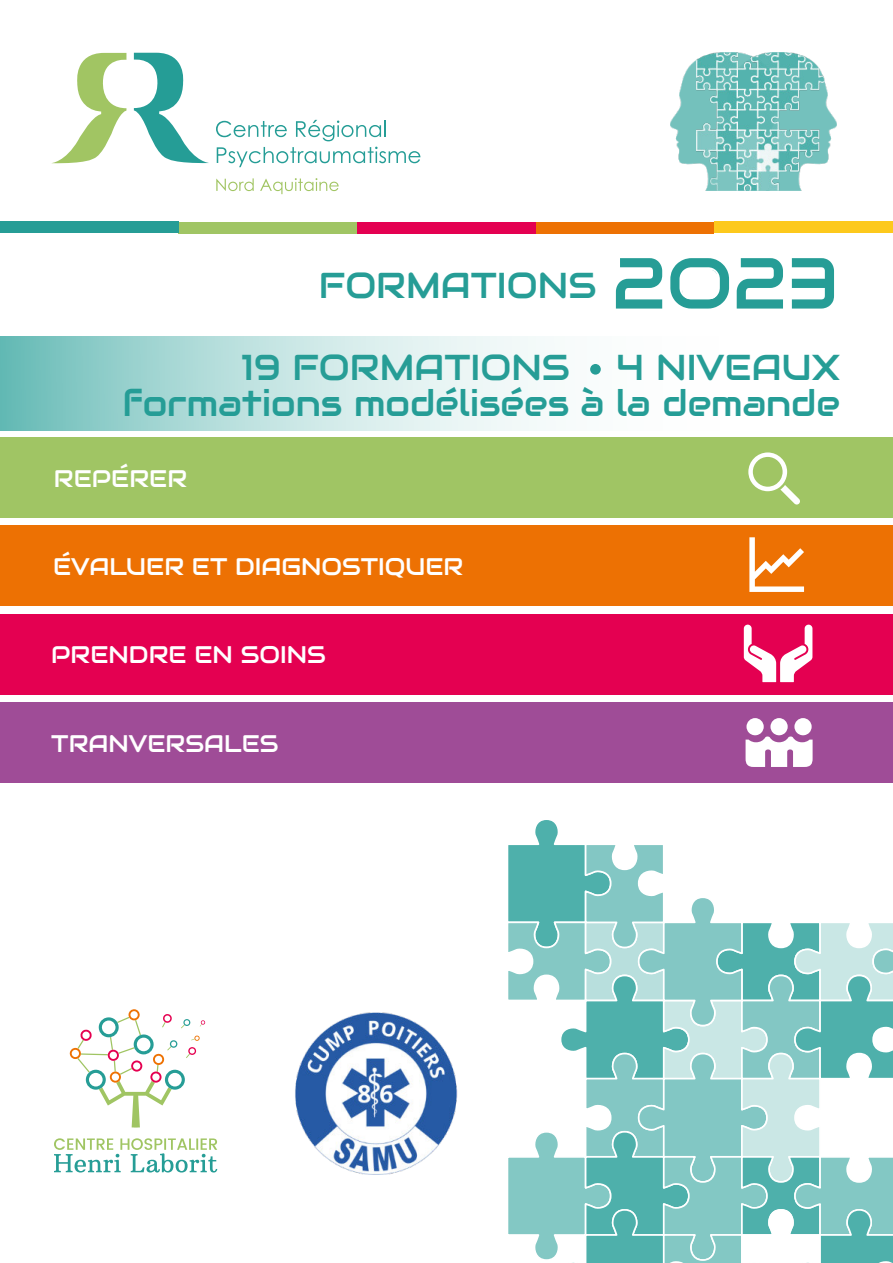
<style>
.page{position:relative;width:893px;height:1263px;background:#fff}
.page>*{position:absolute;margin:0;border:0;box-sizing:border-box;transform-origin:0 0}
.t1{font:72px "Audiowide";color:#269d96}
.t2{font:36px "Audiowide";color:#269d96}
.t3{font:36px "Audiowide";color:#259d96}
.t4{font:24px "Audiowide";color:#fff}
</style>
<div class="page">
<div style="left:536px;top:222px;width:178px;height:11px;background:#ed7103"></div>
<div style="left:714px;top:222px;width:179px;height:11px;background:#fdc91c"></div>
<div style="left:357px;top:222px;width:179px;height:11px;background:#e40051"></div>
<div style="left:178px;top:222px;width:179px;height:11px;background:#a0c564"></div>
<div style="left:0;top:222px;width:178px;height:11px;background:#269d96"></div>
<img style="left:0;top:336px;width:601px;height:94px">
<img style="left:670px;top:60px;width:167px;height:105px">
<img style="left:696px;top:52px;width:129px;height:139px">
<svg style="left:54px;top:1009px;width:163px;height:163px"></svg>
<div style="left:0;top:437px;width:893px;height:81px;background:#a0c564"></div>
<svg style="left:748px;top:452px;width:52px;height:52px"></svg>
<div style="left:0;top:614px;width:893px;height:80px;background:#e40051"></div>
<svg style="left:744px;top:625px;width:68px;height:57px"></svg>
<div style="left:0;top:702px;width:893px;height:81px;background:#9f4c97"></div>
<svg style="left:746px;top:718px;width:67px;height:49px"></svg>
<div style="left:0;top:526px;width:893px;height:80px;background:#ed7103"></div>
<svg style="left:749px;top:537px;width:55px;height:55px"></svg>
<svg style="left:508px;top:820px;width:385px;height:443px"></svg>
<div style="left:590px;top:364px;width:11px;height:11px;background:#269d96;border-radius:50%"></div>
<svg style="left:134px;top:53px;width:75px;height:111px"></svg>
<svg style="left:51px;top:53px;width:75px;height:111px"></svg>
<svg style="left:216px;top:121px;width:71px;height:16px"></svg>
<svg style="left:296px;top:120px;width:90px;height:21px"></svg>
<svg style="left:217px;top:147px;width:203px;height:20px"></svg>
<svg style="left:216px;top:178px;width:38px;height:13px"></svg>
<svg style="left:260px;top:178px;width:79px;height:16px"></svg>
<img style="left:295px;top:1012px;width:163px;height:163px">
<h2 class="t2" style="left:319px;top:262px;width:279px">FORMATIONS</h2>
<h1 class="t1" style="left:612px;top:237px;width:228px">2023</h1>
<h2 class="t2" style="left:241px;top:344px;width:330px">19 FORMATIONS</h2>
<h2 class="t2" style="left:617px;top:344px;width:225px">4 NIVEAUX</h2>
<h2 class="t3" style="left:123px;top:380px;width:718px">formations modélisées à la demande</h2>
<p class="t4" style="left:54px;top:463px;width:135px">REPÉRER</p>
<p class="t4" style="left:53px;top:551px;width:412px">ÉVALUER ET DIAGNOSTIQUER</p>
<p class="t4" style="left:51px;top:639px;width:276px">PRENDRE EN SOINS</p>
<p class="t4" style="left:51px;top:728px;width:229px">TRANVERSALES</p>
</div>
